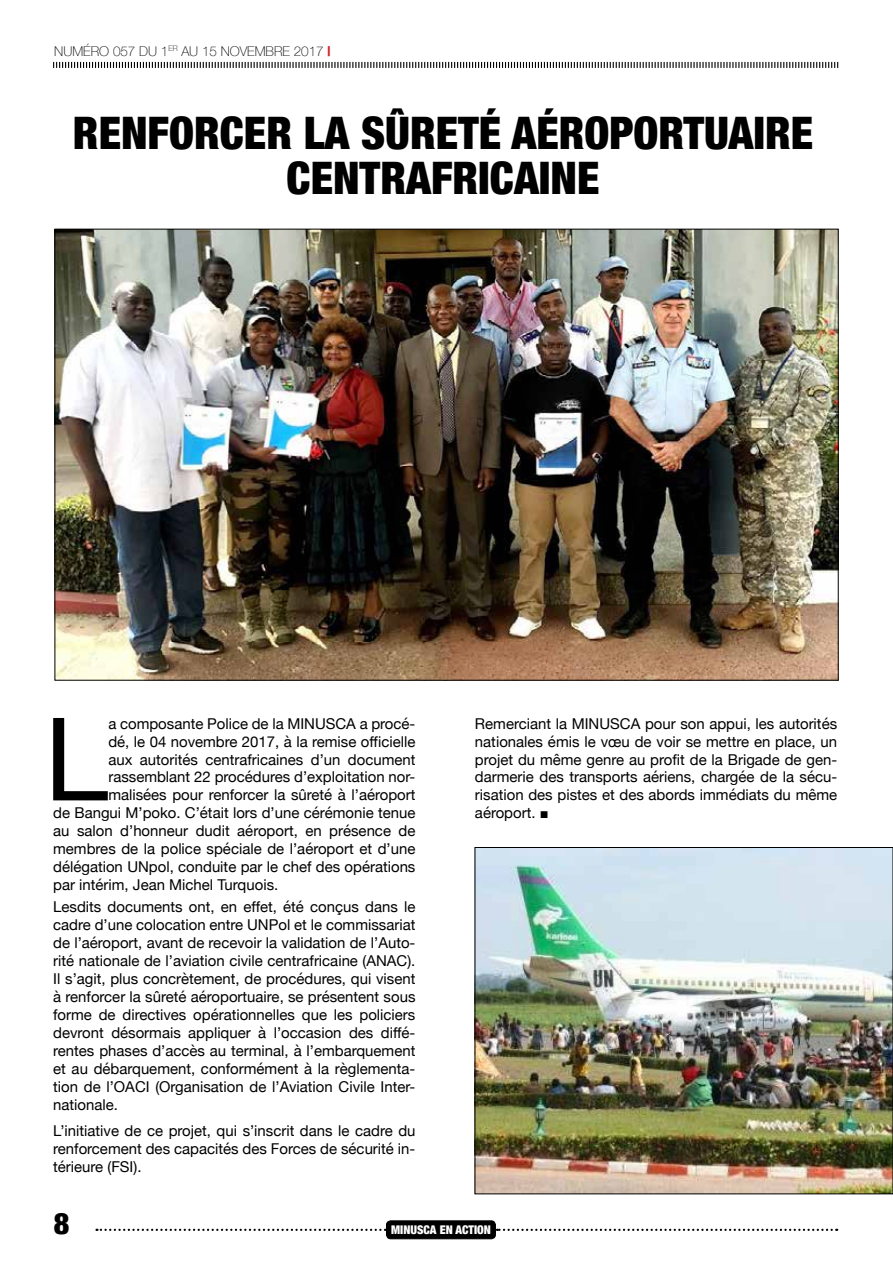
<style>
.page{position:relative;width:893px;height:1263px;background:#fff}
.page>*{position:absolute;margin:0;border:0;box-sizing:border-box;transform-origin:0 0}
.t1{font:115.35px "Helvetica Neue";color:#000}
.t2{font:900 condensed 44.85px/44.8px "Helvetica Neue";color:#000;text-align:center}
.t3{font:900 condensed 29.85px "Helvetica Neue";color:#000}
.t4{font:15px/18px "Helvetica Neue";color:#000;text-align:justify}
.t5{font:100 13.5px "Helvetica Neue";color:#000}
.t6{font:900 condensed 12px "Helvetica Neue";color:#fff}
.s1{font-weight:900;font-stretch:condensed;color:#d2232a}
.s2{font-family:"Arial";font-size:14.7px}
</style>
<div class="page">
<div style="left:386px;top:1221px;width:109px;height:18px;background:#000;border-radius:4px"></div>
<div style="left:386px;top:1220px;width:110px;height:19px;border:1px solid #000;border-radius:4px"></div>
<svg style="left:96px;top:1229px;width:290px;height:2px"></svg>
<svg style="left:497px;top:1229px;width:340px;height:2px"></svg>
<svg style="left:53px;top:61px;width:786px;height:7px"></svg>
<img style="left:57px;top:231px;width:779px;height:447px">
<img style="left:477px;top:849px;width:414px;height:343px">
<div style="left:475px;top:847px;width:418px;height:347px;border:1px solid #000"></div>
<p class="t5" style="left:54px;top:40px;width:278px">NUMÉRO 057 DU 1<sup>ER</sup> AU 15 NOVEMBRE 2017 <span class="s1">|</span></p>
<h2 class="t2" style="left:73px;top:108px;width:742px">RENFORCER LA SÛRETÉ AÉROPORTUAIRE<br>CENTRAFRICAINE</h2>
<h1 class="t1" style="left:44px;top:676px;width:66px">L</h1>
<p class="t4" style="left:108px;top:715px;width:189px">a composante Police de la MIN</p>
<p class="t4" style="left:315px;top:715px;width:102px">USCA a procé-</p>
<p class="t4" style="left:108px;top:733px;width:309px">dé, le 04 novembre 2017, à la remise officielle</p>
<p class="t4" style="left:108px;top:751px;width:309px">aux autorités centrafricaines d’un document</p>
<p class="t4" style="left:108px;top:769px;width:309px">rassemblant 22 procédures d’exploitation nor-</p>
<p class="t4" style="left:108px;top:787px;width:309px">malisées pour renforcer la sûreté à l’aéroport</p>
<p class="t4" style="left:53px;top:805px;width:364px">de Bangui M ’poko. C’était lors d’une cérémonie tenue</p>
<p class="t4" style="left:53px;top:823px;width:364px">au salon d’honneur dudit aéroport, en présence de</p>
<p class="t4" style="left:53px;top:841px;width:364px">membres de la police spéciale de l’aéroport et d’une</p>
<p class="t4" style="left:53px;top:859px;width:364px">délégation UNpol, conduite par le chef des opérations</p>
<p class="t4" style="left:53px;top:876px;width:227px">par intérim, Jean M ichel Turquois.</p>
<p class="t4" style="left:53px;top:899px;width:364px">Lesdits documents ont, en effet, été conçus dans le cadre d’une colocation entre UNPol et le commissariat de l’aéroport, avant de recevoir la validation de l’Auto&shy;rité nationale de l’aviation civile centrafricaine (ANA</p>
<p class="t4" style="left:53px;top:952px;width:364px;text-indent:343px">C).<br>I l s’agit, plus concrètement, de procédures, qui visent à renforcer la sûreté aéroportuaire, se présentent sous forme de directives opérationnelles que les policiers devront désormais appliquer à l’occasion des diffé&shy;rentes phases d’accès au terminal, à l’embarquement et au débarquement, conformément à la règlementa&shy;tion de l’OACI (Organisation de l’Aviation Civile I nter&shy;nationale.</p>
<p class="t4" style="left:53px;top:1122px;width:364px">L’initiative de ce projet, qui s’inscrit dans le cadre du renforcement des capacités des Forces de sécurité in&shy;térieure (FSI).</p>
<p class="t4" style="left:475px;top:715px;width:364px;text-indent:124px">USCA pour son appui, les autorités nationales émis le vœu de voir se mettre en place, un projet du même genre au profit de la Brigade de gen&shy;darmerie des transports aériens, chargée de la sécu&shy;risation des pistes et des abords immédiats du même aéroport. <span class="s2">■</span></p>
<p class="t4" style="left:475px;top:715px;width:107px">Remerciant la MIN</p>
<h3 class="t3" style="left:54px;top:1199px;width:17px">8</h3>
<p class="t6" style="left:391px;top:1220px;width:101px">MINUSCA EN ACTION</p>
</div>
